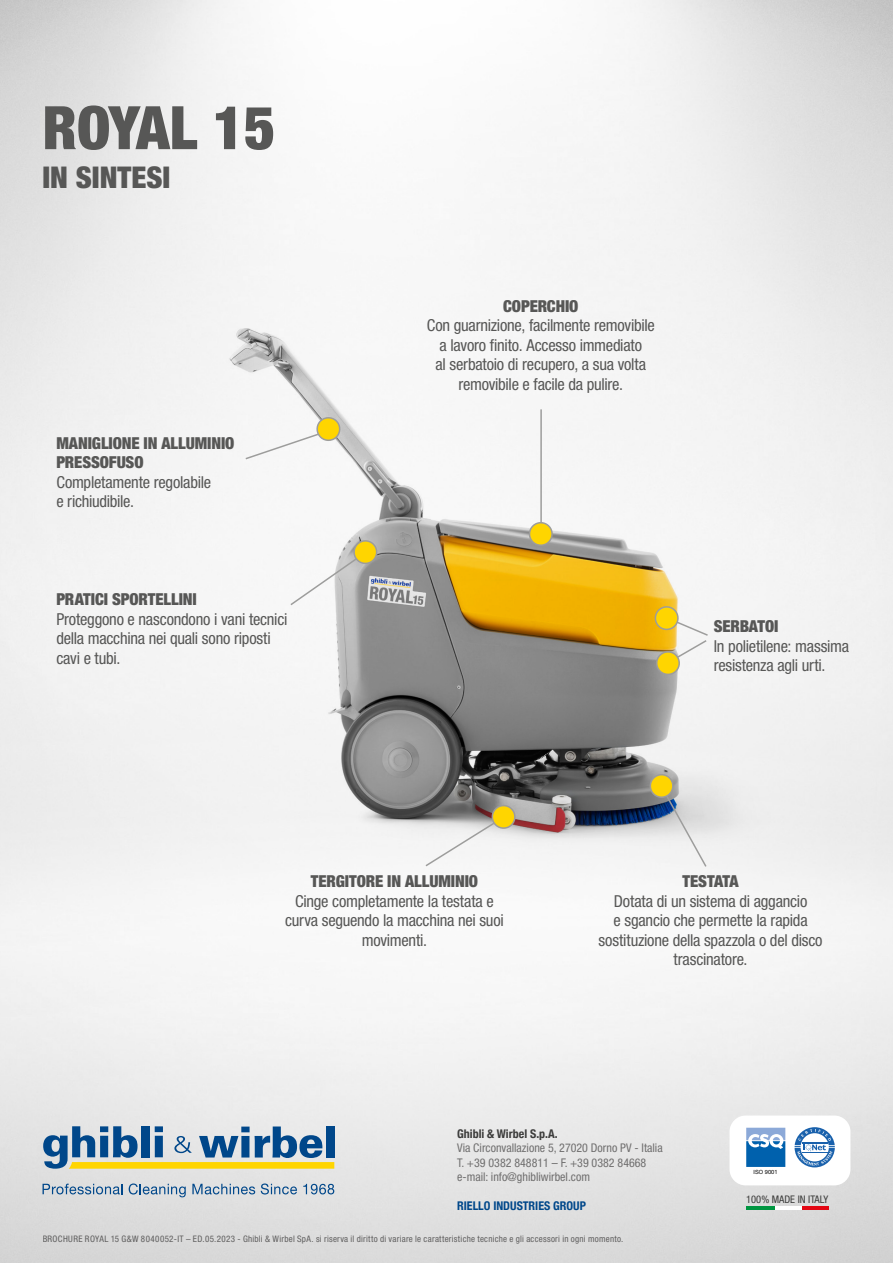
<style>
.page{position:relative;width:893px;height:1263px;background:#fff}
.page>*{position:absolute;margin:0;border:0;box-sizing:border-box;transform-origin:0 0}
._1-TitoloMacchina{font:900 condensed 60px "Helvetica Neue LT Std";color:#575756}
._1-TitoloMacchina-2{font:900 condensed 30px "Helvetica Neue LT Std";color:#575756}
.t1{font:condensed 16.5px/19.5px "Helvetica Neue LT Std";letter-spacing:-.015em;color:#575756}
.t2{font:900 condensed 16.5px/19.5px "Helvetica Neue LT Std";letter-spacing:-.01em;color:#575756}
.t3{font:condensed 12px "Helvetica Neue LT Std";color:#706f6f}
.t4{font:700 condensed 12px "Helvetica Neue";color:#00478a}
.t5{font:700 condensed 12px "Helvetica Neue";color:#3c3c3b}
.t6{font:condensed 10.5px "Helvetica Neue LT Std";color:#3c3c3b}
.t7{font:condensed 9px "Helvetica Neue LT Std";letter-spacing:.03em;color:#706f6f}
.t8{font:5.7px "Helvetica Neue LT Std";color:#000}
</style>
<div class="page">
<img style="left:0;top:0;width:893px;height:1263px">
<div style="left:729px;top:1115px;width:121px;height:70px;background:#fff;border-radius:16px"></div>
<div style="left:793px;top:1126px;width:43px;height:43px;border:4px solid #fff;border-radius:50%"></div>
<svg style="left:746px;top:1128px;width:39px;height:39px;background:#5190c6"></svg>
<svg style="left:794px;top:1127px;width:41px;height:40px"></svg>
<hr style="left:746px;top:1207px;width:82px;height:3px;background:#fff">
<hr style="left:802px;top:1207px;width:26px;height:3px;background:#e30613">
<hr style="left:746px;top:1207px;width:29px;height:3px;background:#009641">
<svg style="left:43px;top:1126px;width:291px;height:43px;background:#9aaca6"></svg>
<svg style="left:43px;top:1183px;width:80px;height:11px"></svg>
<svg style="left:129px;top:1183px;width:57px;height:14px"></svg>
<svg style="left:192px;top:1184px;width:63px;height:10px"></svg>
<svg style="left:261px;top:1183px;width:36px;height:11px"></svg>
<svg style="left:303px;top:1184px;width:31px;height:10px"></svg>
<img style="left:191px;top:328px;width:590px;height:556px">
<svg style="left:424px;top:804px;width:92px;height:64px"></svg>
<svg style="left:647px;top:771px;width:61px;height:97px"></svg>
<svg style="left:244px;top:416px;width:97px;height:45px"></svg>
<svg style="left:289px;top:539px;width:89px;height:68px"></svg>
<hr style="left:540px;top:409px;width:2px;height:120px;background:#9d9d9c">
<svg style="left:527px;top:521px;width:27px;height:27px"></svg>
<svg style="left:652px;top:603px;width:57px;height:73px"></svg>
<p class="_1-TitoloMacchina" style="left:43px;top:91px;width:234px">ROYAL 15</p>
<p class="_1-TitoloMacchina-2" style="left:43px;top:159px;width:129px">IN SINTESI</p>
<p class="t2" style="left:56px;top:433px;width:180px">MANIGLIONE IN ALLUMINIO<br>PRESSOFUSO</p>
<p class="t1" style="left:56px;top:472px;width:156px">Completamente regolabile e richiudibile.</p>
<p class="t2" style="left:56px;top:589px;width:142px">PRATICI SPORTELLINI</p>
<p class="t1" style="left:56px;top:609px;width:233px">Proteggono e nascondono i vani tecnici della macchina nei quali sono riposti cavi e tubi.</p>
<p class="t2" style="left:503px;top:296px;width:77px">COPERCHIO</p>
<p class="t1" style="left:427px;top:316px;width:229px;text-align:center">Con guarnizione, facilmente removibile a lavoro finito. Accesso immediato<br>al serbatoio di recupero, a sua volta removibile e facile da pulire.</p>
<p class="t2" style="left:714px;top:616px;width:66px">SERBATOI</p>
<p class="t1" style="left:714px;top:636px;width:137px">In polietilene: massima resistenza agli urti.</p>
<p class="t2" style="left:311px;top:871px;width:169px">TERGITORE IN ALLUMINIO</p>
<p class="t1" style="left:285px;top:891px;width:220px;text-align:center">Cinge completamente la testata e curva seguendo la macchina nei suoi movimenti.</p>
<p class="t2" style="left:683px;top:871px;width:58px">TESTATA</p>
<p class="t1" style="left:599px;top:891px;width:225px;text-align:center">Dotata di un sistema di aggancio<br>e sgancio che permette la rapida sostituzione della spazzola o del disco trascinatore.</p>
<p class="t5" style="left:457px;top:1123px;width:102px">Ghibli &amp; Wirbel S.p.A.</p>
<p class="t3" style="left:457px;top:1141px;width:207px">Via Circonvallazione 5, 27020 Dorno PV - Italia</p>
<p class="t3" style="left:457px;top:1155px;width:191px">T. +39 0382 848811 – F. +39 0382 84668</p>
<p class="t3" style="left:457px;top:1170px;width:134px">e-mail: info@ghibliwirbel.com</p>
<p class="t4" style="left:457px;top:1195px;width:130px">RIELLO INDUSTRIES GROUP</p>
<p class="t7" style="left:43px;top:1233px;width:582px">BROCHURE ROYAL 15 G&amp;W 8040052-IT – ED.05.2023 - Ghibli &amp; Wirbel SpA. si riserva il diritto di variare le caratteristiche tecniche e gli accessori in ogni momento.</p>
<p class="t8" style="left:754px;top:1168px;width:26px">ISO 9001</p>
<p class="t6" style="left:746px;top:1193px;width:84px">100% MADE IN ITALY</p>
</div>
